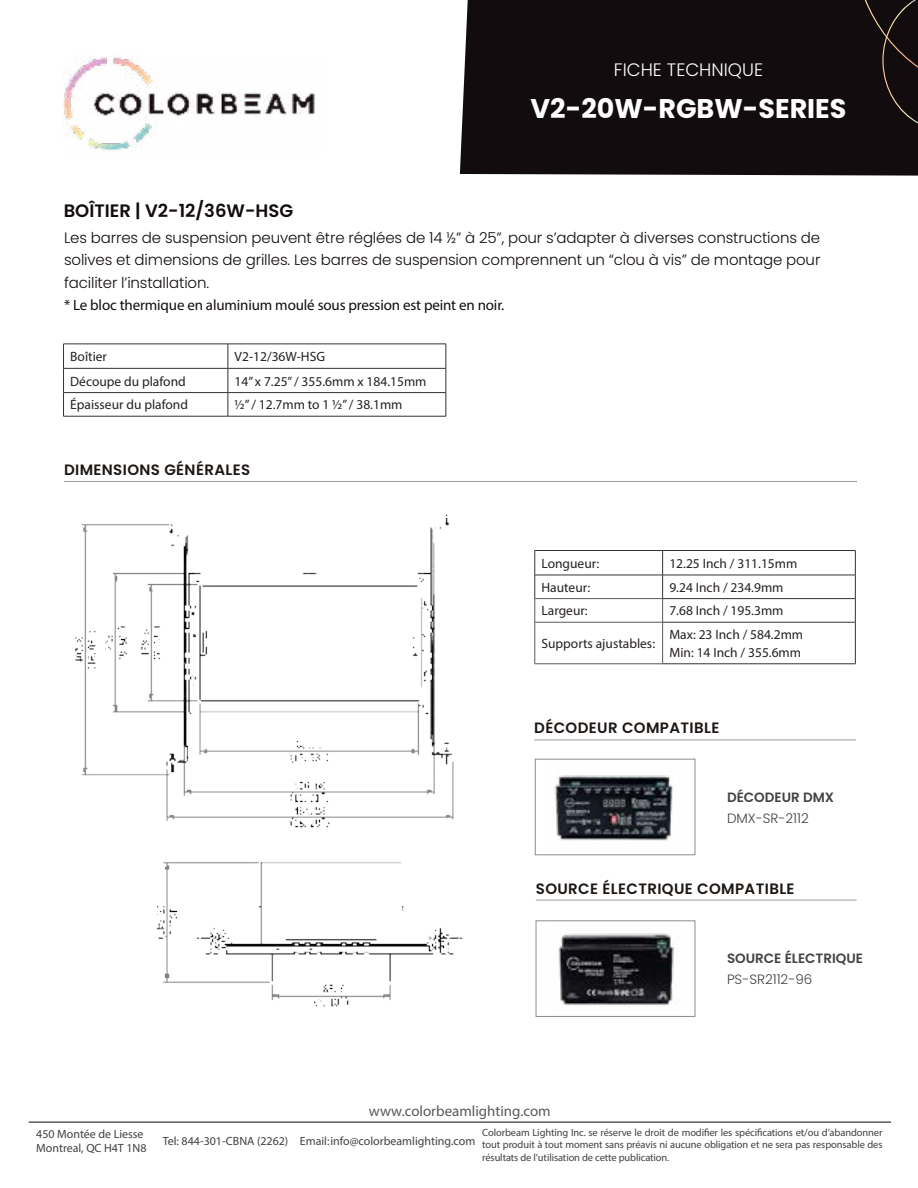
<style>
.page{position:relative;width:918px;height:1188px;background:#fff}
.page>*{position:absolute;margin:0;border:0;box-sizing:border-box;transform-origin:0 0}
.t1{font:700 27px "Poppins";color:#fff}
.t2{font:600 18px "Poppins";color:#120c0e}
.t3{font:300 18px "Poppins";color:#fff}
.t4{font:300 15px/22.5px "Poppins";letter-spacing:-.01em;color:#120c0e;text-align:justify}
.t5{font:600 15px "Poppins";letter-spacing:.025em;color:#1d1714}
.t6{font:15px "Myriad Pro";letter-spacing:-.01em;color:#120c0e}
.t7{font:15px "Myriad Pro";color:#58595b}
.t8{font:13.5px/18px "Myriad Pro";color:#252021}
.t9{font:600 13.5px "Poppins";color:#444241}
.t10{font:300 13.5px "Poppins";color:#444241}
.t11{font:12px/14.4px "Myriad Pro";color:#414042}
.t12{font:10.5px/12.6px "Myriad Pro";letter-spacing:-.01em;color:#414042;text-align:justify}
</style>
<div class="page">
<div style="left:460px;top:0;width:458px;height:176px;background:#120c0e"></div>
<svg style="left:865px;top:0;width:53px;height:124px;background:#1b1414"></svg>
<hr style="left:29px;top:1121px;width:862px;height:2px;background:#58595b">
<img style="left:64px;top:56px;width:251px;height:94px">
<img style="left:75px;top:514px;width:388px;height:493px">
<hr style="left:535px;top:550px;width:128px;height:1px;background:#373132">
<hr style="left:535px;top:575px;width:128px;height:1px;background:#373132">
<hr style="left:535px;top:598px;width:127px;height:1px;background:#58595b">
<svg style="left:535px;top:551px;width:1px;height:71px"></svg>
<hr style="left:535px;top:622px;width:128px;height:1px;background:#58595b">
<hr style="left:535px;top:622px;width:1px;height:42px;background:#58595b">
<hr style="left:662px;top:622px;width:1px;height:42px;background:#58595b">
<hr style="left:535px;top:664px;width:128px;height:1px;background:#58595b">
<hr style="left:662px;top:598px;width:194px;height:1px;background:#373132">
<hr style="left:663px;top:622px;width:193px;height:1px;background:#373132">
<hr style="left:663px;top:664px;width:193px;height:1px;background:#373132">
<hr style="left:663px;top:575px;width:193px;height:1px;background:#373132">
<hr style="left:663px;top:550px;width:193px;height:1px;background:#373132">
<svg style="left:662px;top:551px;width:1px;height:71px"></svg>
<svg style="left:855px;top:551px;width:1px;height:71px"></svg>
<hr style="left:855px;top:622px;width:1px;height:42px;background:#373132">
<hr style="left:64px;top:481px;width:793px;height:1px;background:#a29c9a">
<hr style="left:534px;top:740px;width:322px;height:1px;background:#a29c9a">
<img style="left:555px;top:774px;width:120px;height:67px">
<div style="left:535px;top:759px;width:160px;height:96px;border:1px solid #8c8c8c"></div>
<hr style="left:536px;top:900px;width:321px;height:1px;background:#a29c9a">
<img style="left:558px;top:933px;width:117px;height:72px">
<div style="left:536px;top:921px;width:159px;height:96px;border:1px solid #8c8c8c"></div>
<hr style="left:63px;top:344px;width:165px;height:1px;background:#373132">
<hr style="left:63px;top:368px;width:165px;height:1px;background:#373132">
<hr style="left:63px;top:392px;width:165px;height:1px;background:#373132">
<hr style="left:63px;top:416px;width:165px;height:1px;background:#373132">
<svg style="left:63px;top:344px;width:1px;height:72px"></svg>
<hr style="left:228px;top:368px;width:218px;height:1px;background:#373132">
<hr style="left:228px;top:392px;width:218px;height:1px;background:#373132">
<hr style="left:228px;top:416px;width:218px;height:1px;background:#373132">
<hr style="left:228px;top:344px;width:218px;height:1px;background:#373132">
<svg style="left:228px;top:344px;width:1px;height:72px"></svg>
<svg style="left:446px;top:344px;width:1px;height:72px"></svg>
<h2 class="t3" style="left:614px;top:60px;width:151px">FICHE TECHNIQUE</h2>
<h1 class="t1" style="left:531px;top:93px;width:317px">V2-20W-RGBW-SERIES</h1>
<h2 class="t2" style="left:64px;top:200px;width:231px">BOÎTIER | V2-12/36W-HSG</h2>
<p class="t4" style="left:64px;top:226px;width:758px">Les barres de suspension peuvent être réglées de 14 ½” à 25”, pour s’adapter à diverses constructions de solives et dimensions de grilles. Les barres de suspension comprennent un “clou à vis” de montage pour faciliter l’installation.</p>
<p class="t6" style="left:64px;top:296px;width:442px">* Le bloc thermique en aluminium moulé sous pression est peint en noir.</p>
<p class="t8" style="left:70px;top:347px;width:38px">Boîtier</p>
<p class="t8" style="left:235px;top:347px;width:92px">V2-12/36W-HSG</p>
<p class="t8" style="left:70px;top:372px;width:117px">Découpe du plafond</p>
<p class="t8" style="left:235px;top:372px;width:193px">14” x 7.25” / 355.6mm x 184.15mm</p>
<p class="t8" style="left:70px;top:396px;width:119px">Épaisseur du plafond</p>
<p class="t8" style="left:235px;top:396px;width:169px">½” / 12.7mm to 1 ½” / 38.1mm</p>
<p class="t5" style="left:64px;top:461px;width:188px">DIMENSIONS GÉNÉRALES</p>
<p class="t8" style="left:542px;top:554px;width:59px">Longueur:</p>
<p class="t8" style="left:669px;top:554px;width:130px">12.25 Inch / 311.15mm</p>
<p class="t8" style="left:542px;top:578px;width:50px">Hauteur:</p>
<p class="t8" style="left:669px;top:578px;width:116px">9.24 Inch / 234.9mm</p>
<p class="t8" style="left:542px;top:602px;width:48px">Largeur:</p>
<p class="t8" style="left:669px;top:602px;width:116px">7.68 Inch / 195.3mm</p>
<p class="t8" style="left:542px;top:634px;width:115px">Supports ajustables:</p>
<p class="t8" style="left:669px;top:625px;width:135px">Max: 23 Inch / 584.2mm<br>Min: 14 Inch / 355.6mm</p>
<p class="t5" style="left:534px;top:719px;width:187px">DÉCODEUR COMPATIBLE</p>
<p class="t9" style="left:727px;top:789px;width:109px">DÉCODEUR DMX</p>
<p class="t10" style="left:727px;top:810px;width:83px">DMX-SR-2112</p>
<p class="t5" style="left:536px;top:880px;width:260px">SOURCE ÉLECTRIQUE COMPATIBLE</p>
<p class="t7" style="left:369px;top:1102px;width:183px">www.colorbeamlighting.com</p>
<p class="t9" style="left:727px;top:951px;width:137px">SOURCE ÉLECTRIQUE</p>
<p class="t10" style="left:727px;top:972px;width:87px">PS-SR2112-96</p>
<p class="t11" style="left:36px;top:1127px;width:112px">450 Montée de Liesse<br>Montreal, QC H4T 1N8</p>
<p class="t11" style="left:300px;top:1133px;width:177px">Email: info@colorbeamlighting.com</p>
<p class="t12" style="left:482px;top:1126px;width:402px">Colorbeam Lighting Inc. se réserve le droit de modifier les spécifications et/ou d’abandonner tout produit à tout moment sans préavis ni aucune obligation et ne sera pas responsable des résultats de l’utilisation de cette publication.</p>
<p class="t11" style="left:163px;top:1133px;width:127px">Tel: 844-301-CBNA (2262)</p>
</div>
